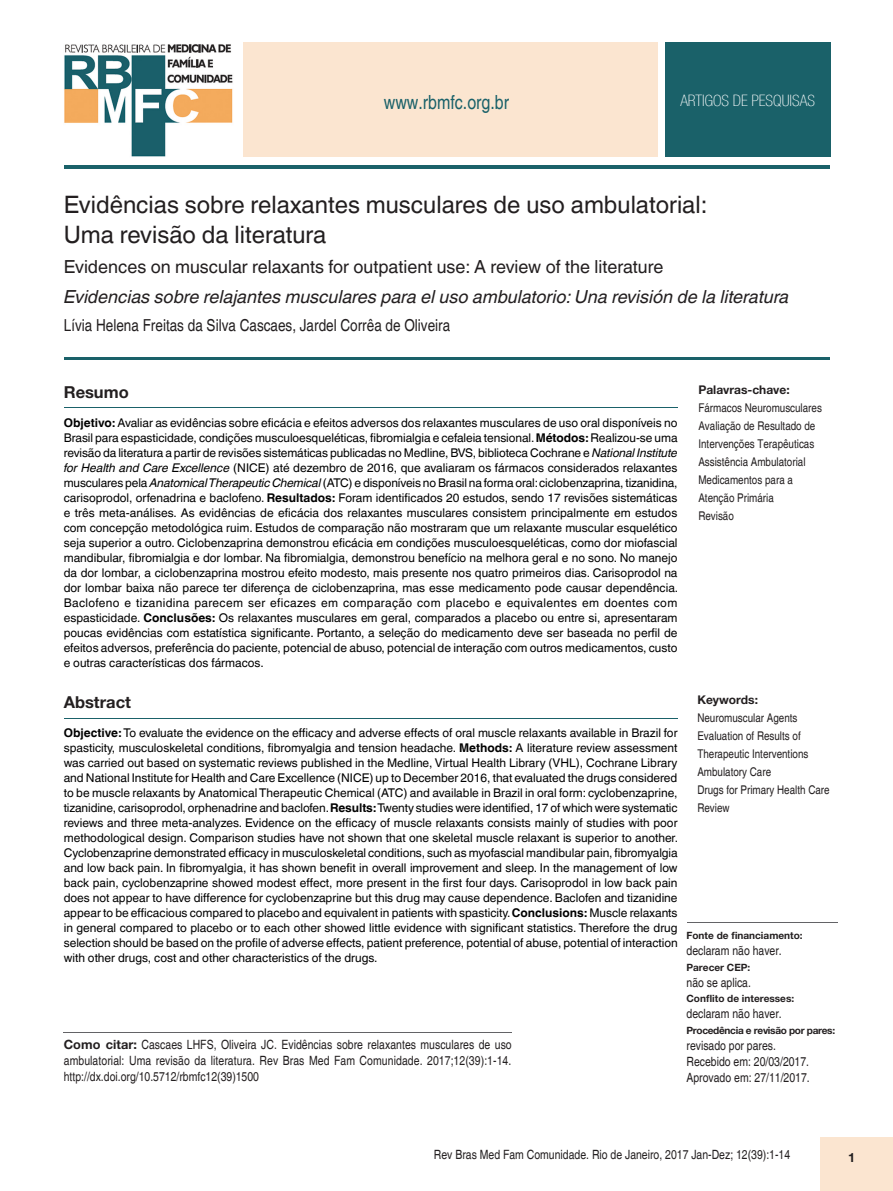
<style>
.page{position:relative;width:893px;height:1191px;background:#fff}
.page>*{position:absolute;margin:0;border:0;box-sizing:border-box;transform-origin:0 0}
.Título{font:24px/30px "Helvetica World";color:#231f20}
.Instituição{font:condensed 19.5px "Helvetica";color:#1a6169}
.Titulo_traduzido_3{font:italic 18px "Helvetica World";color:#231f20}
.Titulo_traduzido{font:18px "Helvetica World";color:#231f20}
.Autor{font:condensed 16.5px "Helvetica";color:#231f20}
.RESUMO{font:700 16.5px "Helvetica Neue";color:#231f20}
.Instituição-2{font:100 condensed 15.75px "Helvetica Neue LT Com";color:#fff}
.Instituição-3{font:condensed 12.75px/15.9px "Helvetica";color:#231f20;text-align:justify}
.t1{font:700 12.75px "Helvetica Neue";color:#231f20}
.Abstract{font:12px/15px "Helvetica World";color:#000;text-align:justify}
.Key_words{font:condensed 12px/18px "Helvetica";color:#231f20}
.Key_words-2{font:700 12px "Helvetica Neue";color:#231f20}
.Instituição-4{font:700 10.05px "Helvetica Neue";color:#231f20}
.Instituição-5{font:700 10.05px "Helvetica Neue";letter-spacing:-.03em;color:#231f20}
.s1{font-weight:700}
.s2{font-style:italic}
.s3{font-family:"Helvetica Neue";font-weight:700;font-stretch:normal}
</style>
<div class="page">
<div style="left:821px;top:1137px;width:72px;height:54px;background:#fbe5d0"></div>
<hr style="left:64px;top:165px;width:765px;height:4px;background:#1a6169">
<div style="left:243px;top:43px;width:414px;height:114px;background:#fbe5d0"></div>
<div style="left:665px;top:43px;width:165px;height:114px;background:#1a6169"></div>
<img style="left:64px;top:44px;width:169px;height:113px">
<hr style="left:64px;top:357px;width:765px;height:3px;background:#1a6169">
<hr style="left:64px;top:408px;width:614px;height:1px;background:#1a6169">
<hr style="left:64px;top:718px;width:614px;height:1px;background:#1a6169">
<hr style="left:64px;top:1032px;width:448px;height:1px;background:#636366">
<hr style="left:687px;top:922px;width:151px;height:1px;background:#636366">
<p class="Instituição" style="left:384px;top:90px;width:127px">www.rbmfc.org.br</p>
<p class="Instituição-2" style="left:680px;top:92px;width:136px">ARTIGOS DE PESQUISAS</p>
<p class="Título" style="left:64px;top:190px;width:645px">Evidências sobre relaxantes musculares de uso ambulatorial:<br>Uma revisão da literatura</p>
<p class="Titulo_traduzido" style="left:64px;top:256px;width:601px">Evidences on muscular relaxants for outpatient use: A review of the literature</p>
<p class="Titulo_traduzido_3" style="left:64px;top:286px;width:727px">Evidencias sobre relajantes musculares para el uso ambulatorio: Una revisión de la literatura</p>
<p class="Autor" style="left:64px;top:316px;width:388px">Lívia Helena Freitas da Silva Cascaes, Jardel Corrêa de Oliveira</p>
<p class="RESUMO" style="left:64px;top:382px;width:67px">Resumo</p>
<p class="Key_words-2" style="left:698px;top:382px;width:93px">Palavras-chave:</p>
<p class="Key_words" style="left:698px;top:398px;width:125px">Fármacos Neuromusculares</p>
<p class="Key_words" style="left:698px;top:416px;width:119px">Avaliação de Resultado de<br>Intervenções Terapêuticas</p>
<p class="Key_words" style="left:698px;top:452px;width:109px">Assistência Ambulatorial</p>
<p class="Key_words" style="left:698px;top:470px;width:96px">Medicamentos para a<br>Atenção Primária</p>
<p class="Key_words" style="left:698px;top:506px;width:37px">Revisão</p>
<p class="Abstract" style="left:64px;top:415px;width:616px"><span class="s1">Objetivo:</span> Avaliar as evidências sobre eficácia e efeitos adversos dos relaxantes musculares de uso oral disponíveis no Brasil para espasticidade, condições musculoesqueléticas, fibromialgia e cefaleia tensional. <span class="s1">Métodos:</span> Realizou-se uma revisão da literatura a partir de revisões sistemáticas publicadas no Medline, BVS, biblioteca Cochrane e <span class="s2">National Institute for Health and Care Excellence</span> (NICE) até dezembro de 2016, que avaliaram os fármacos considerados relaxantes musculares pela <span class="s2">Anatomical Therapeutic Chemical</span> (ATC) e disponíveis no Brasil na forma oral: ciclobenzaprina, tizanidina, carisoprodol, orfenadrina e baclofeno. <span class="s1">Resultados:</span> Foram identificados 20 estudos, sendo 17 revisões sistemáticas e três meta-análises. As evidências de eficácia dos relaxantes musculares consistem principalmente em estudos com concepção metodológica ruim. Estudos de comparação não mostraram que um relaxante muscular esquelético seja superior a outro. Ciclobenzaprina demonstrou eficácia em condições musculoesqueléticas, como dor miofascial mandibular, fibromialgia e dor lombar. Na fibromialgia, demonstrou benefício na melhora geral e no sono. No manejo da dor lombar, a ciclobenzaprina mostrou efeito modesto, mais presente nos quatro primeiros dias. Carisoprodol na dor lombar baixa não parece ter diferença de ciclobenzaprina, mas esse medicamento pode causar dependência.<br>Baclofeno e tizanidina parecem ser eficazes em comparação com placebo e equivalentes em doentes com espasticidade. <span class="s1">Conclusões:</span> Os relaxantes musculares em geral, comparados a placebo ou entre si, apresentaram poucas evidências com estatística significante. Portanto, a seleção do medicamento deve ser baseada no perfil de efeitos adversos, preferência do paciente, potencial de abuso, potencial de interação com outros medicamentos, custo e outras características dos fármacos.</p>
<p class="RESUMO" style="left:64px;top:692px;width:69px">Abstract</p>
<p class="Key_words-2" style="left:697px;top:692px;width:62px">Keywords:</p>
<p class="Key_words" style="left:697px;top:708px;width:102px">Neuromuscular Agents</p>
<p class="Key_words" style="left:697px;top:726px;width:113px">Evaluation of Results of<br>Therapeutic Interventions</p>
<p class="Key_words" style="left:697px;top:762px;width:75px">Ambulatory Care</p>
<p class="Key_words" style="left:697px;top:780px;width:134px">Drugs for Primary Health Care</p>
<p class="Key_words" style="left:697px;top:798px;width:34px">Review</p>
<p class="Abstract" style="left:64px;top:725px;width:616px"><span class="s1">Objective:</span> To evaluate the evidence on the efficacy and adverse effects of oral muscle relaxants available in Brazil for spasticity, musculoskeletal conditions, fibromyalgia and tension headache. <span class="s1">Methods:</span> A literature review assessment was carried out based on systematic reviews published in the Medline, Virtual Health Library (VHL), Cochrane Library and National Institute for Health and Care Excellence (NICE) up to December 2016, that evaluated the drugs considered to be muscle relaxants by Anatomical Therapeutic Chemical (ATC) and available in Brazil in oral form: cyclobenzaprine, tizanidine, carisoprodol, orphenadrine and baclofen. <span class="s1">Results:</span> Twenty studies were identified, 17 of which were systematic reviews and three meta-analyzes. Evidence on the efficacy of muscle relaxants consists mainly of studies with poor methodological design. Comparison studies have not shown that one skeletal muscle relaxant is superior to another.<br>Cyclobenzaprine demonstrated efficacy in musculoskeletal conditions, such as myofascial mandibular pain, fibromyalgia and low back pain. In fibromyalgia, it has shown benefit in overall improvement and sleep. In the management of low back pain, cyclobenzaprine showed modest effect, more present in the first four days. Carisoprodol in low back pain does not appear to have difference for cyclobenzaprine but this drug may cause dependence. Baclofen and tizanidine appear to be efficacious compared to placebo and equivalent in patients with spasticity. <span class="s1">Conclusions:</span> Muscle relaxants in general compared to placebo or to each other showed little evidence with significant statistics. Therefore the drug selection should be based on the profile of adverse effects, patient preference, potential of abuse, potential of interaction with other drugs, cost and other characteristics of the drugs.</p>
<p class="Instituição-4" style="left:686px;top:929px;width:118px">Fonte de financiamento:</p>
<p class="Instituição-3" style="left:686px;top:942px;width:97px">declaram não haver.</p>
<p class="Instituição-4" style="left:686px;top:960px;width:65px">Parecer CEP:</p>
<p class="Instituição-3" style="left:686px;top:974px;width:66px">não se aplica.</p>
<p class="Instituição-4" style="left:686px;top:992px;width:109px">Conflito de interesses:</p>
<p class="Instituição-3" style="left:686px;top:1006px;width:97px">declaram não haver.</p>
<p class="Instituição-5" style="left:686px;top:1024px;width:150px">Procedência e revisão por pares:</p>
<p class="Instituição-3" style="left:686px;top:1037px;width:91px">revisado por pares.</p>
<p class="Instituição-3" style="left:686px;top:1053px;width:124px">Recebido em: 20/03/2017.</p>
<p class="Instituição-3" style="left:686px;top:1069px;width:125px">Aprovado em: 27/11/2017.</p>
<p class="Instituição-3" style="left:64px;top:1036px;width:449px"><span class="s3">Como citar:</span> Cascaes LHFS, Oliveira JC. Evidências sobre relaxantes musculares de uso ambulatorial: Uma revisão da literatura. Rev Bras Med Fam Comunidade. 2017;12(39):1-14. http://dx.doi.org/10.5712/rbmfc12(39)1500</p>
<p class="Instituição-3" style="left:434px;top:1146px;width:358px">Rev Bras Med Fam Comunidade. Rio de Janeiro, 2017 Jan-Dez; 12(39):1-14</p>
<p class="t1" style="left:848px;top:1149px;width:9px">1</p>
</div>
